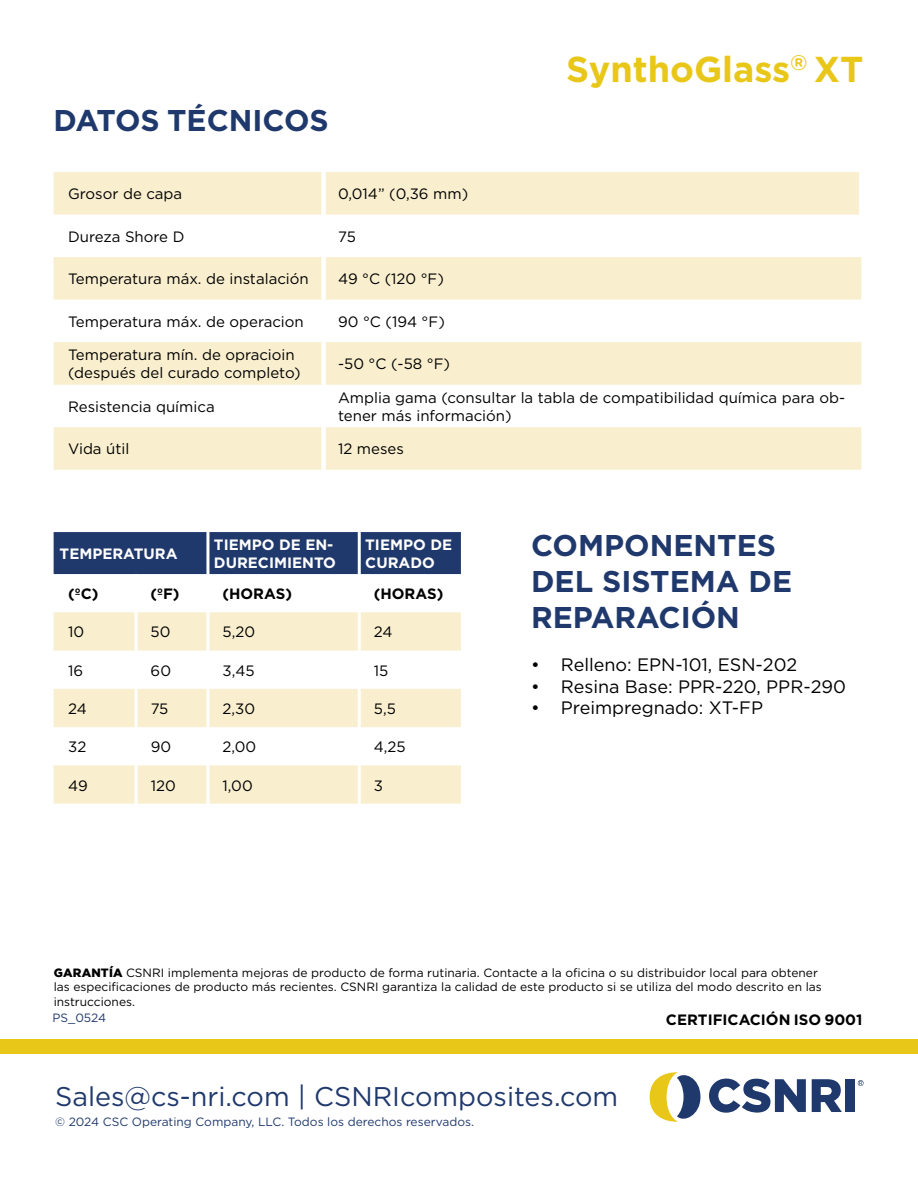
<style>
.page{position:relative;width:918px;height:1188px;background:#fff}
.page>*{position:absolute;margin:0;border:0;box-sizing:border-box;transform-origin:0 0}
.t1{font:700 36px "Gotham";color:#e8c719}
.t2{font:700 30px/36px "Gotham";color:#20396d}
.t3{font:27px "Gotham";color:#20396d}
.t4{font:18px "Gotham";color:#000}
.t5{font:15px/18px "Gotham";color:#000}
.t6{font:700 15px/18px "Gotham";color:#fff}
.t7{font:700 15px "Gotham";color:#000}
.t8{font:12px/14.4px "Gotham";color:#000}
.t9{font:12px "Gotham";color:#20396d}
.s1{font-weight:900}
</style>
<div class="page">
<svg style="left:54px;top:172px;width:807px;height:298px;fill:#f9efcf"></svg>
<div style="left:321px;top:172px;width:5px;height:43px;background:#fff"></div>
<div style="left:859px;top:172px;width:5px;height:43px;background:#fff"></div>
<div style="left:321px;top:215px;width:5px;height:42px;background:#fff"></div>
<div style="left:859px;top:215px;width:5px;height:42px;background:#fff"></div>
<div style="left:321px;top:257px;width:5px;height:43px;background:#fff"></div>
<div style="left:321px;top:300px;width:5px;height:42px;background:#fff"></div>
<div style="left:321px;top:342px;width:5px;height:43px;background:#fff"></div>
<div style="left:321px;top:385px;width:5px;height:42px;background:#fff"></div>
<div style="left:321px;top:427px;width:5px;height:43px;background:#fff"></div>
<div style="left:54px;top:532px;width:407px;height:42px;background:#20396d"></div>
<svg style="left:54px;top:612px;width:407px;height:192px;fill:#f9efcf"></svg>
<hr style="left:206px;top:532px;width:3px;height:42px;background:#fff">
<hr style="left:358px;top:532px;width:3px;height:42px;background:#fff">
<hr style="left:135px;top:612px;width:3px;height:39px;background:#fff">
<hr style="left:206px;top:612px;width:3px;height:39px;background:#fff">
<hr style="left:358px;top:612px;width:3px;height:39px;background:#fff">
<hr style="left:135px;top:651px;width:3px;height:38px;background:#fff">
<hr style="left:206px;top:651px;width:3px;height:38px;background:#fff">
<hr style="left:358px;top:651px;width:3px;height:38px;background:#fff">
<hr style="left:135px;top:689px;width:3px;height:38px;background:#fff">
<hr style="left:206px;top:689px;width:3px;height:38px;background:#fff">
<hr style="left:358px;top:689px;width:3px;height:38px;background:#fff">
<hr style="left:135px;top:727px;width:3px;height:38px;background:#fff">
<hr style="left:206px;top:727px;width:3px;height:38px;background:#fff">
<hr style="left:358px;top:727px;width:3px;height:38px;background:#fff">
<hr style="left:135px;top:765px;width:3px;height:39px;background:#fff">
<hr style="left:206px;top:765px;width:3px;height:39px;background:#fff">
<hr style="left:358px;top:765px;width:3px;height:39px;background:#fff">
<div style="left:0;top:1039px;width:918px;height:15px;background:#e8c719"></div>
<svg style="left:650px;top:1072px;width:50px;height:50px"></svg>
<svg style="left:709px;top:1079px;width:97px;height:34px"></svg>
<svg style="left:812px;top:1079px;width:30px;height:33px"></svg>
<div style="left:846px;top:1079px;width:9px;height:33px;background:#20396d"></div>
<svg style="left:858px;top:1080px;width:6px;height:6px"></svg>
<h2 class="t2" style="left:54px;top:102px;width:277px">DATOS TÉCNICOS</h2>
<h1 class="t1" style="left:566px;top:46px;width:299px">SynthoGlass<sup>®</sup> XT</h1>
<p class="t5" style="left:68px;top:185px;width:116px">Grosor de capa</p>
<p class="t5" style="left:338px;top:185px;width:132px">0,014” (0,36 mm)</p>
<p class="t5" style="left:68px;top:227px;width:118px">Dureza Shore D</p>
<p class="t5" style="left:338px;top:227px;width:19px">75</p>
<p class="t5" style="left:68px;top:270px;width:242px">Temperatura máx. de instalación</p>
<p class="t5" style="left:338px;top:270px;width:107px">49 °C (120 °F)</p>
<p class="t5" style="left:68px;top:312px;width:237px">Temperatura máx. de operacion</p>
<p class="t5" style="left:338px;top:312px;width:108px">90 °C (194 °F)</p>
<p class="t5" style="left:68px;top:346px;width:234px">Temperatura mín. de opracioin (después del curado completo)</p>
<p class="t5" style="left:338px;top:355px;width:113px">-50 °C (-58 °F)</p>
<p class="t5" style="left:68px;top:397px;width:148px">Resistencia química</p>
<p class="t5" style="left:338px;top:388px;width:509px">Amplia gama (consultar la tabla de compatibilidad química para ob&shy;tener más información)</p>
<p class="t5" style="left:68px;top:440px;width:63px">Vida útil</p>
<p class="t5" style="left:338px;top:440px;width:67px">12 meses</p>
<p class="t6" style="left:60px;top:545px;width:119px">TEMPERATURA</p>
<p class="t6" style="left:214px;top:536px;width:124px">TIEMPO DE EN-<br>DURECIMIENTO</p>
<p class="t6" style="left:365px;top:536px;width:88px">TIEMPO DE<br>CURADO</p>
<p class="t7" style="left:68px;top:584px;width:32px">(ºC)</p>
<p class="t7" style="left:151px;top:584px;width:31px">(ºF)</p>
<p class="t7" style="left:222px;top:584px;width:71px">(HORAS)</p>
<p class="t7" style="left:374px;top:584px;width:71px">(HORAS)</p>
<p class="t5" style="left:68px;top:623px;width:18px">10</p>
<p class="t5" style="left:151px;top:623px;width:21px">50</p>
<p class="t5" style="left:223px;top:623px;width:34px">5,20</p>
<p class="t5" style="left:374px;top:623px;width:20px">24</p>
<p class="t5" style="left:68px;top:661px;width:17px">16</p>
<p class="t5" style="left:151px;top:661px;width:22px">60</p>
<p class="t5" style="left:223px;top:661px;width:34px">3,45</p>
<p class="t5" style="left:374px;top:661px;width:16px">15</p>
<p class="t5" style="left:68px;top:699px;width:20px">24</p>
<p class="t5" style="left:151px;top:699px;width:19px">75</p>
<p class="t5" style="left:223px;top:699px;width:34px">2,30</p>
<p class="t5" style="left:374px;top:699px;width:24px">5,5</p>
<p class="t5" style="left:68px;top:738px;width:20px">32</p>
<p class="t5" style="left:151px;top:738px;width:22px">90</p>
<p class="t5" style="left:223px;top:738px;width:35px">2,00</p>
<p class="t5" style="left:374px;top:738px;width:33px">4,25</p>
<p class="t5" style="left:68px;top:776px;width:21px">49</p>
<p class="t5" style="left:151px;top:776px;width:27px">120</p>
<p class="t5" style="left:223px;top:776px;width:32px">1,00</p>
<p class="t5" style="left:374px;top:776px;width:11px">3</p>
<h2 class="t2" style="left:531px;top:527px;width:262px">COMPONENTES<br>DEL SISTEMA DE<br>REPARACIÓN</h2>
<p class="t4" style="left:531px;top:653px;width:268px">• Relleno: EPN-101, ESN-202</p>
<p class="t4" style="left:531px;top:675px;width:316px">• Resina Base: PPR-220, PPR-290</p>
<p class="t4" style="left:531px;top:697px;width:234px">• Preimpregnado: XT-FP</p>
<p class="t8" style="left:54px;top:965px;width:770px"><span class="s1">GARANTÍA</span> CSNRI implementa mejoras de producto de forma rutinaria. Contacte a la oficina o su distribuidor local para obtener las especificaciones de producto más recientes. CSNRI garantiza la calidad de este producto si se utiliza del modo descrito en las instrucciones.</p>
<p class="t9" style="left:52px;top:1011px;width:55px">PS_0524</p>
<p class="t7" style="left:666px;top:1010px;width:198px">CERTIFICACIÓN ISO 9001</p>
<h3 class="t3" style="left:55px;top:1079px;width:565px">Sales@cs-nri.com | CSNRIcomposites.com</h3>
<p class="t9" style="left:55px;top:1114px;width:420px">© 2024 CSC Operating Company, LLC. Todos los derechos reservados.</p>
</div>
